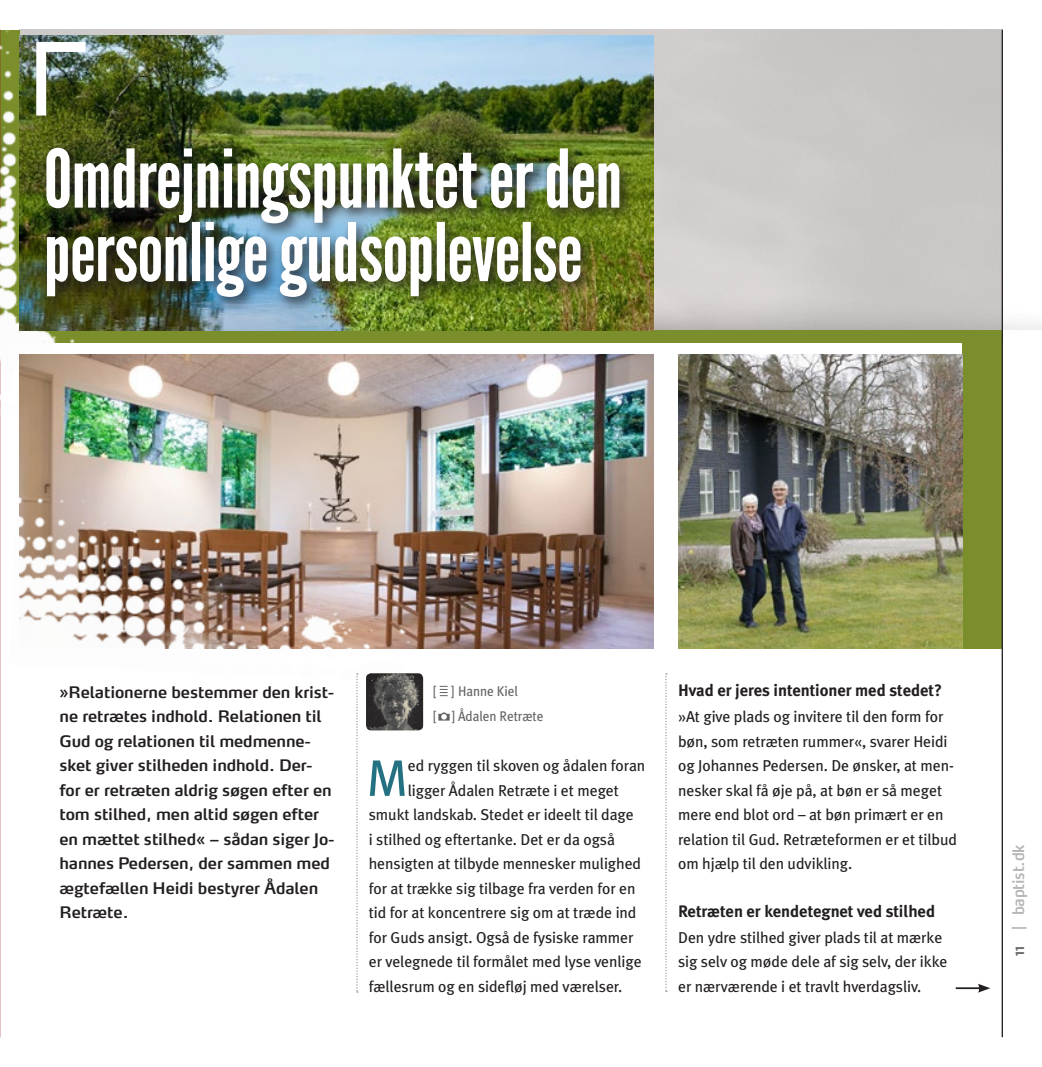
<style>
.page{position:relative;width:1042px;height:1067px;background:#fff}
.page>*{position:absolute;margin:0;border:0;box-sizing:border-box;transform-origin:0 0}
.Rubrik_Leaque_Gothic{font:80.5px/73.5px "League Gothic";letter-spacing:-.01em;color:#fff}
.Brødtxt_9_14{font:51.27px "Meta Plus";color:#247281}
.Mellemrubrik_9_14{font:700 16.62px "Meta Plus";letter-spacing:-.005em;color:#231f20}
.Brødtxt_9_14-2{font:15.75px/24.5px "Meta Plus";letter-spacing:-.005em;color:#231f20}
.Manchet{font:600 15.75px/24.5px "Max OT";letter-spacing:-.01em;color:#231f20}
.Manchet-2{font:600 15.75px "Max OT";letter-spacing:-.02em;color:#6c6d70;scale:.93 1}
.Byline{font:14px "Meta Plus";letter-spacing:-.005em;color:#636366;scale:.95 1}
.s1{color:#fff}
</style>
<div class="page">
<div style="left:106px;top:30px;width:895px;height:229px;background:#cbc8c7"></div>
<div style="left:0;top:259px;width:1042px;height:202px;background:#231f20;opacity:.75"></div>
<svg style="left:653px;top:323px;width:389px;height:8px;background:#c1bebd"></svg>
<div style="left:14px;top:331px;width:1028px;height:736px;background:#fff"></div>
<div style="left:962px;top:336px;width:40px;height:313px;background:#7a8f2b"></div>
<div style="left:10px;top:330px;width:992px;height:12px;background:#7a8f2b"></div>
<hr style="left:1001px;top:30px;width:2px;height:1007px;background:#231f20">
<img style="left:0;top:29px;width:106px;height:500px">
<img style="left:20px;top:35px;width:633px;height:295px">
<img style="left:20px;top:355px;width:633px;height:294px">
<img style="left:678px;top:355px;width:284px;height:294px">
<img style="left:9px;top:468px;width:438px;height:215px">
<svg style="left:440px;top:686px;width:8px;height:10px"></svg>
<svg style="left:438px;top:712px;width:12px;height:8px"></svg>
<div style="left:41px;top:142px;width:594px;height:170px;background:#231f20;opacity:.85"></div>
<hr style="left:956px;top:987px;width:24px;height:2px;background:#231f20">
<svg style="left:978px;top:983px;width:12px;height:9px"></svg>
<svg style="left:356px;top:673px;width:2px;height:319px"></svg>
<svg style="left:665px;top:673px;width:2px;height:319px"></svg>
<img style="left:366px;top:673px;width:57px;height:57px">
<img style="left:36px;top:42px;width:49px;height:74px">
<p class="Rubrik_Leaque_Gothic" style="left:44px;top:143px;width:580px">Omdrejningspunktet er den personlige gudsoplevelse</p>
<p class="Manchet" style="left:60px;top:679px;width:277px">»Relationerne bestemmer den krist&shy;ne retrætes indhold. Relationen til<br>Gud og relationen til medmenne&shy;sket giver stilheden indhold. Der&shy;for er retræten aldrig søgen efter en tom stilhed, men altid søgen efter en mættet stilhed« – sådan siger Jo&shy;hannes Pedersen, der sammen med ægtefællen Heidi bestyrer Ådalen<br>Retræte.</p>
<p class="Byline" style="left:433px;top:683px;width:91px">[ ] Hanne Kiel</p>
<p class="Byline" style="left:433px;top:707px;width:118px">[ ] Ådalen Retræte</p>
<p class="Brødtxt_9_14" style="left:366px;top:748px;width:43px">M</p>
<p class="Brødtxt_9_14-2" style="left:408px;top:753px;width:239px">ed ryggen til skoven og ådalen foran</p>
<p class="Brødtxt_9_14-2" style="left:408px;top:778px;width:213px">ligger Ådalen Retræte i et meget</p>
<p class="Brødtxt_9_14-2" style="left:369px;top:802px;width:266px">smukt landskab. Stedet er ideelt til dage</p>
<p class="Brødtxt_9_14-2" style="left:369px;top:827px;width:248px">i stilhed og eftertanke. Det er da også</p>
<p class="Brødtxt_9_14-2" style="left:369px;top:851px;width:274px">hensigten at tilbyde mennesker mulighed</p>
<p class="Brødtxt_9_14-2" style="left:369px;top:876px;width:268px">for at trække sig tilbage fra verden for en</p>
<p class="Brødtxt_9_14-2" style="left:369px;top:900px;width:269px">tid for at koncentrere sig om at træde ind</p>
<p class="Brødtxt_9_14-2" style="left:369px;top:925px;width:266px">for Guds ansigt. Også de fysiske rammer</p>
<p class="Brødtxt_9_14-2" style="left:369px;top:949px;width:274px">er velegnede til formålet med lyse venlige</p>
<p class="Brødtxt_9_14-2" style="left:369px;top:974px;width:255px">fællesrum og en sidefløj med værelser.</p>
<p class="Mellemrubrik_9_14" style="left:678px;top:680px;width:265px">Hvad er jeres intentioner med stedet?</p>
<p class="Brødtxt_9_14-2" style="left:678px;top:704px;width:281px">»At give plads og invitere til den form for bøn, som retræten rummer«, svarer Heidi og Johannes Pedersen. De ønsker, at men&shy;nesker skal få øje på, at bøn er så meget mere end blot ord – at bøn primært er en relation til Gud. Retræteformen er et tilbud om hjælp til den udvikling.</p>
<p class="Mellemrubrik_9_14" style="left:678px;top:901px;width:259px">Retræten er kendetegnet ved stilhed</p>
<p class="Brødtxt_9_14-2" style="left:678px;top:925px;width:271px">Den ydre stilhed giver plads til at mærke sig selv og møde dele af sig selv, der ikke er nærværende i et travlt hverdagsliv.</p>
<p class="Manchet-2" style="left:1008px;top:956px;width:122px;rotate:-90deg"><span class="s1">11</span> | baptist.dk</p>
</div>
